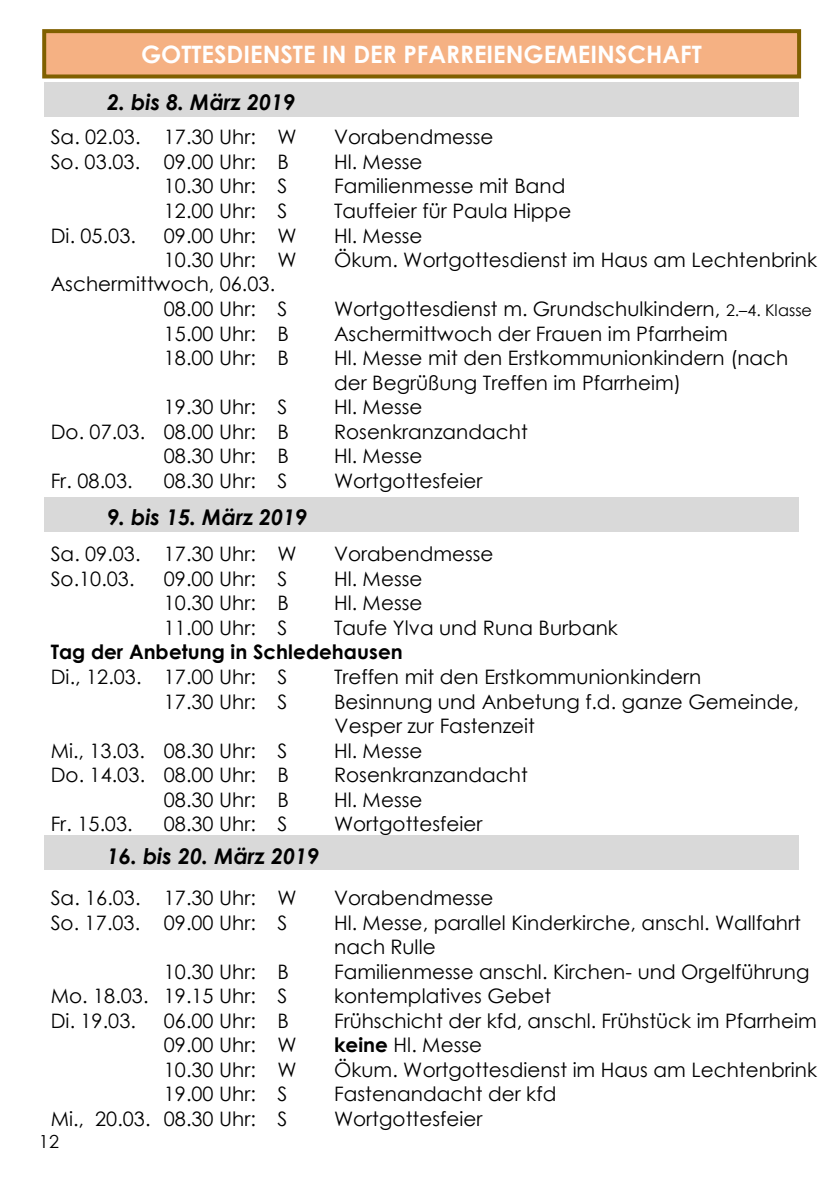
<style>
.page{position:relative;width:840px;height:1191px;background:#fff}
.page>*{position:absolute;margin:0;border:0;box-sizing:border-box;transform-origin:0 0}
.t1{font:700 24px "Century Gothic";color:#fff}
.t2{font:italic 700 21.6px "Century Gothic";letter-spacing:-.005em;color:#000}
.t3{font:20px "Century Gothic";color:#000}
.t4{font:700 20px "Century Gothic";color:#000}
.t5{font:18px "Century Gothic";color:#000}
.s1{font-size:16px}
.s2{font-weight:700}
</style>
<div class="page">
<div style="left:45px;top:835px;width:753px;height:34px;background:#d9d9d9"></div>
<div style="left:45px;top:497px;width:753px;height:34px;background:#d9d9d9"></div>
<div style="left:44px;top:31px;width:754px;height:45px;background:#f5b183"></div>
<div style="left:42px;top:29px;width:758px;height:49px;border:4px solid #806000"></div>
<div style="left:45px;top:83px;width:753px;height:34px;background:#d9d9d9"></div>
<p class="t1" style="left:141px;top:38px;width:562px">GOTTESDIENSTE IN DER PFARREIENGEMEINSCHAFT</p>
<p class="t2" style="left:107px;top:88px;width:189px">2. bis 8. März 2019</p>
<p class="t3" style="left:51px;top:124px;width:247px">Sa. 02.03. 17.30 Uhr: W</p>
<p class="t3" style="left:334px;top:124px;width:161px">Vorabendmesse</p>
<p class="t3" style="left:51px;top:149px;width:239px">So. 03.03. 09.00 Uhr: B</p>
<p class="t3" style="left:334px;top:149px;width:90px">Hl. Messe</p>
<p class="t3" style="left:164px;top:173px;width:125px">10.30 Uhr: S</p>
<p class="t3" style="left:334px;top:173px;width:233px">Familienmesse mit Band</p>
<p class="t3" style="left:164px;top:198px;width:125px">12.00 Uhr: S</p>
<p class="t3" style="left:334px;top:198px;width:238px">Tauffeier für Paula Hippe</p>
<p class="t3" style="left:51px;top:222px;width:87px">Di. 05.03.</p>
<p class="t3" style="left:164px;top:222px;width:134px">09.00 Uhr: W</p>
<p class="t3" style="left:334px;top:222px;width:90px">Hl. Messe</p>
<p class="t3" style="left:164px;top:247px;width:134px">10.30 Uhr: W</p>
<p class="t3" style="left:334px;top:247px;width:484px">Ökum. Wortgottesdienst im Haus am Lechtenbrink</p>
<p class="t3" style="left:51px;top:271px;width:226px">Aschermittwoch, 06.03.</p>
<p class="t3" style="left:164px;top:296px;width:125px">08.00 Uhr: S</p>
<p class="t3" style="left:334px;top:296px;width:479px">Wortgottesdienst m. Grundschulkindern, <span class="s1">2.–4. Klasse</span></p>
<p class="t3" style="left:164px;top:320px;width:126px">15.00 Uhr: B</p>
<p class="t3" style="left:334px;top:320px;width:395px">Aschermittwoch der Frauen im Pfarrheim</p>
<p class="t3" style="left:164px;top:345px;width:126px">18.00 Uhr: B</p>
<p class="t3" style="left:334px;top:345px;width:455px">Hl. Messe mit den Erstkommunionkindern (nach</p>
<p class="t3" style="left:334px;top:369px;width:348px">der Begrüßung Treffen im Pfarrheim)</p>
<p class="t3" style="left:164px;top:394px;width:125px">19.30 Uhr: S</p>
<p class="t3" style="left:334px;top:394px;width:90px">Hl. Messe</p>
<p class="t3" style="left:51px;top:418px;width:239px">Do. 07.03. 08.00 Uhr: B</p>
<p class="t3" style="left:334px;top:418px;width:195px">Rosenkranzandacht</p>
<p class="t3" style="left:164px;top:443px;width:126px">08.30 Uhr: B</p>
<p class="t3" style="left:334px;top:443px;width:90px">Hl. Messe</p>
<p class="t3" style="left:51px;top:467px;width:84px">Fr. 08.03.</p>
<p class="t3" style="left:164px;top:467px;width:125px">08.30 Uhr: S</p>
<p class="t3" style="left:334px;top:467px;width:150px">Wortgottesfeier</p>
<p class="t2" style="left:107px;top:503px;width:201px">9. bis 15. März 2019</p>
<p class="t3" style="left:51px;top:541px;width:247px">Sa. 09.03. 17.30 Uhr: W</p>
<p class="t3" style="left:334px;top:541px;width:161px">Vorabendmesse</p>
<p class="t3" style="left:51px;top:566px;width:85px">So.10.03.</p>
<p class="t3" style="left:164px;top:566px;width:125px">09.00 Uhr: S</p>
<p class="t3" style="left:334px;top:566px;width:90px">Hl. Messe</p>
<p class="t3" style="left:164px;top:590px;width:126px">10.30 Uhr: B</p>
<p class="t3" style="left:334px;top:590px;width:90px">Hl. Messe</p>
<p class="t3" style="left:164px;top:615px;width:125px">11.00 Uhr: S</p>
<p class="t3" style="left:334px;top:615px;width:285px">Taufe Ylva und Runa Burbank</p>
<p class="t4" style="left:51px;top:639px;width:353px">Tag der Anbetung in Schledehausen</p>
<p class="t3" style="left:51px;top:664px;width:238px">Di., 12.03. 17.00 Uhr: S</p>
<p class="t3" style="left:334px;top:664px;width:368px">Treffen mit den Erstkommunionkindern</p>
<p class="t3" style="left:164px;top:688px;width:125px">17.30 Uhr: S</p>
<p class="t3" style="left:334px;top:688px;width:466px">Besinnung und Anbetung f.d. ganze Gemeinde,</p>
<p class="t3" style="left:334px;top:713px;width:202px">Vesper zur Fastenzeit</p>
<p class="t3" style="left:51px;top:737px;width:238px">Mi., 13.03. 08.30 Uhr: S</p>
<p class="t3" style="left:334px;top:737px;width:90px">Hl. Messe</p>
<p class="t3" style="left:51px;top:762px;width:239px">Do. 14.03. 08.00 Uhr: B</p>
<p class="t3" style="left:334px;top:762px;width:195px">Rosenkranzandacht</p>
<p class="t3" style="left:164px;top:786px;width:126px">08.30 Uhr: B</p>
<p class="t3" style="left:334px;top:786px;width:90px">Hl. Messe</p>
<p class="t3" style="left:51px;top:811px;width:84px">Fr. 15.03.</p>
<p class="t3" style="left:164px;top:811px;width:125px">08.30 Uhr: S</p>
<p class="t3" style="left:334px;top:811px;width:150px">Wortgottesfeier</p>
<p class="t2" style="left:107px;top:842px;width:214px">16. bis 20. März 2019</p>
<p class="t3" style="left:51px;top:884px;width:247px">Sa. 16.03. 17.30 Uhr: W</p>
<p class="t3" style="left:334px;top:884px;width:161px">Vorabendmesse</p>
<p class="t3" style="left:51px;top:909px;width:238px">So. 17.03. 09.00 Uhr: S</p>
<p class="t3" style="left:334px;top:909px;width:468px">Hl. Messe, parallel Kinderkirche, anschl. Wallfahrt</p>
<p class="t3" style="left:334px;top:934px;width:103px">nach Rulle</p>
<p class="t3" style="left:164px;top:958px;width:126px">10.30 Uhr: B</p>
<p class="t3" style="left:334px;top:958px;width:476px">Familienmesse anschl. Kirchen- und Orgelführung</p>
<p class="t3" style="left:51px;top:983px;width:238px">Mo. 18.03. 19.15 Uhr: S</p>
<p class="t3" style="left:334px;top:983px;width:218px">kontemplatives Gebet</p>
<p class="t3" style="left:51px;top:1007px;width:87px">Di. 19.03.</p>
<p class="t3" style="left:164px;top:1007px;width:126px">06.00 Uhr: B</p>
<p class="t3" style="left:334px;top:1007px;width:484px">Frühschicht der kfd, anschl. Frühstück im Pfarrheim</p>
<p class="t3" style="left:164px;top:1032px;width:134px">09.00 Uhr: W</p>
<p class="t3" style="left:334px;top:1032px;width:149px"><span class="s2">keine</span> Hl. Messe</p>
<p class="t3" style="left:164px;top:1056px;width:134px">10.30 Uhr: W</p>
<p class="t3" style="left:334px;top:1056px;width:484px">Ökum. Wortgottesdienst im Haus am Lechtenbrink</p>
<p class="t3" style="left:164px;top:1081px;width:125px">19.00 Uhr: S</p>
<p class="t3" style="left:334px;top:1081px;width:224px">Fastenandacht der kfd</p>
<p class="t3" style="left:51px;top:1105px;width:238px">Mi., 20.03. 08.30 Uhr: S</p>
<p class="t3" style="left:334px;top:1105px;width:150px">Wortgottesfeier</p>
<p class="t5" style="left:39px;top:1130px;width:22px">12</p>
</div>
